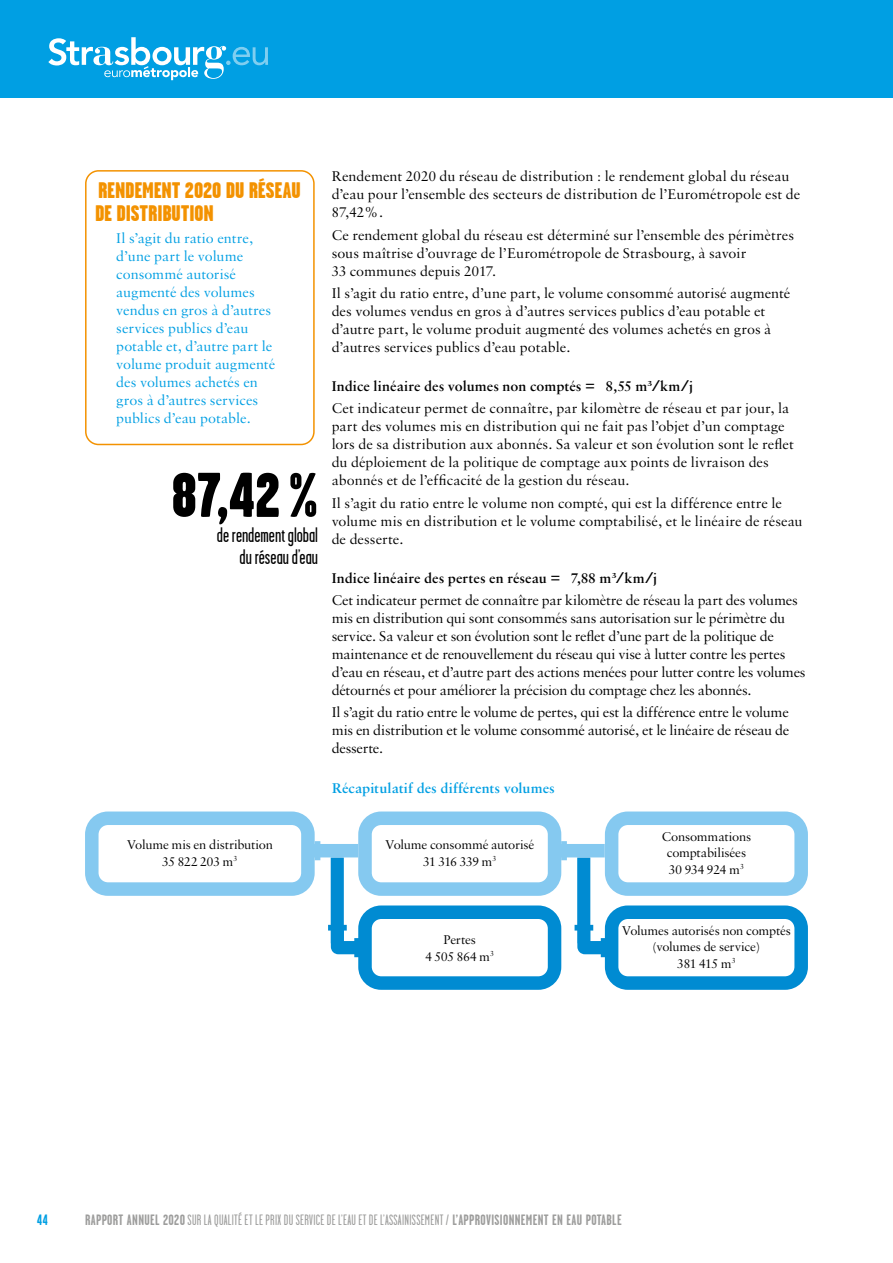
<style>
.page{position:relative;width:893px;height:1263px;background:#fff}
.page>*{position:absolute;margin:0;border:0;box-sizing:border-box;transform-origin:0 0}
.t1{font:900 63px "Garage Gothic";color:#000}
.t2{font:900 22.5px/22.5px "Garage Gothic";letter-spacing:-.005em;color:#f39200}
.t3{font:21px/22.5px "Garage Gothic";color:#000;text-align:right}
.t4{font:15px/18px "Sabon";letter-spacing:-.005em;color:#000}
.t5{font:15px/18px "Sabon";color:#009fe3}
.t6{font:15px "Garage Gothic";letter-spacing:.02em;color:#9d9d9c}
.t7{font:600 15px "Sabon";letter-spacing:.005em;color:#000}
.t8{font:600 15px "Sabon";letter-spacing:.005em;color:#009fe3}
.t9{font:700 15px "Garage Gothic";color:#009fe3}
.t10{font:13.5px/16.5px "Sabon";letter-spacing:-.015em;color:#000;text-align:center}
.s1{font-weight:700}
</style>
<div class="page">
<div style="left:0;top:0;width:893px;height:98px;background:#009fe3"></div>
<svg style="left:48px;top:37px;width:220px;height:43px"></svg>
<div style="left:605px;top:905px;width:203px;height:85px;border:14px solid #008bd2;border-radius:16px"></div>
<div style="left:358px;top:905px;width:203px;height:85px;border:14px solid #008bd2;border-radius:16px"></div>
<div style="left:85px;top:811px;width:230px;height:85px;border:14px solid #85c9f0;border-radius:16px"></div>
<div style="left:358px;top:811px;width:203px;height:85px;border:14px solid #85c9f0;border-radius:16px"></div>
<div style="left:605px;top:811px;width:203px;height:85px;border:14px solid #85c9f0;border-radius:16px"></div>
<svg style="left:328px;top:857px;width:32px;height:100px"></svg>
<svg style="left:575px;top:857px;width:31px;height:100px"></svg>
<div style="left:313px;top:844px;width:45px;height:13px;background:#85c9f0"></div>
<svg style="left:315px;top:841px;width:5px;height:19px"></svg>
<div style="left:560px;top:844px;width:45px;height:13px;background:#85c9f0"></div>
<svg style="left:561px;top:841px;width:6px;height:19px"></svg>
<div style="left:85px;top:170px;width:230px;height:275px;border:2px solid #f39200;border-radius:13px"></div>
<h2 class="t2" style="left:95px;top:179px;width:207px">RENDEMENT 2020 DU RÉSEAU<br>DE DISTRIBUTION</h2>
<p class="t5" style="left:116px;top:229px;width:160px">Il s’agit du ratio entre, d’une part le volume consommé autorisé augmenté des volumes vendus en gros à d’autres services publics d’eau potable et, d’autre part le volume produit augmenté des volumes achetés en gros à d’autres services publics d’eau potable.</p>
<h1 class="t1" style="left:171px;top:461px;width:148px">87,42 %</h1>
<h3 class="t3" style="left:217px;top:523px;width:103px">de rendement global du réseau d’eau</h3>
<p class="t4" style="left:332px;top:167px;width:470px">Rendement 2020 du réseau de distribution : le rendement global du réseau d’eau pour l’ensemble des secteurs de distribution de l’Eurométropole est de<br>87,42%.</p>
<p class="t4" style="left:332px;top:225px;width:464px">Ce rendement global du réseau est déterminé sur l’ensemble des périmètres sous maîtrise d’ouvrage de l’Eurométropole de Strasbourg, à savoir<br>33 communes depuis 2017.</p>
<p class="t4" style="left:332px;top:284px;width:460px">Il s’agit du ratio entre, d’une part, le volume consommé autorisé augmenté des volumes vendus en gros à d’autres services publics d’eau potable et d’autre part, le volume produit augmenté des volumes achetés en gros à d’autres services publics d’eau potable.</p>
<p class="t7" style="left:332px;top:377px;width:363px">Indice linéaire des volumes non comptés = 8,55 m³/km/j</p>
<p class="t4" style="left:332px;top:399px;width:464px">Cet indicateur permet de connaître, par kilomètre de réseau et par jour, la part des volumes mis en distribution qui ne fait pas l’objet d’un comptage lors de sa distribution aux abonnés. Sa valeur et son évolution sont le reflet du déploiement de la politique de comptage aux points de livraison des abonnés et de l’efficacité de la gestion du réseau.</p>
<p class="t4" style="left:332px;top:493px;width:472px">Il s’agit du ratio entre le volume non compté, qui est la différence entre le volume mis en distribution et le volume comptabilisé, et le linéaire de réseau de desserte.</p>
<p class="t7" style="left:332px;top:569px;width:327px">Indice linéaire des pertes en réseau = 7,88 m³/km/j</p>
<p class="t4" style="left:332px;top:591px;width:475px">Cet indicateur permet de connaître par kilomètre de réseau la part des volumes mis en distribution qui sont consommés sans autorisation sur le périmètre du service. Sa valeur et son évolution sont le reflet d’une part de la politique de maintenance et de renouvellement du réseau qui vise à lutter contre les pertes d’eau en réseau, et d’autre part des actions menées pour lutter contre les volumes détournés et pour améliorer la précision du comptage chez les abonnés.</p>
<p class="t4" style="left:332px;top:703px;width:459px;text-align:justify">Il s’agit du ratio entre le volume de pertes, qui est la différence entre le volume mis en distribution et le volume consommé autorisé, et le linéaire de réseau de desserte.</p>
<p class="t8" style="left:332px;top:779px;width:225px">Récapitulatif des différents volumes</p>
<p class="t10" style="left:127px;top:836px;width:148px">Volume mis en distribution<br>35 822 203 m<sup>3</sup></p>
<p class="t10" style="left:662px;top:828px;width:91px">Consommations comptabilisées<br>30 934 924 m<sup>3</sup></p>
<p class="t10" style="left:385px;top:836px;width:150px">Volume consommé autorisé<br>31 316 339 m<sup>3</sup></p>
<p class="t10" style="left:425px;top:931px;width:70px">Pertes<br>4 505 864 m<sup>3</sup></p>
<p class="t10" style="left:622px;top:922px;width:171px">Volumes autorisés non comptés (volumes de service)<br>381 415 m<sup>3</sup></p>
<p class="t9" style="left:37px;top:1212px;width:12px">44</p>
<p class="t6" style="left:85px;top:1212px;width:538px"><span class="s1">RAPPORT ANNUEL 2020</span> SUR LA QUALITÉ ET LE PRIX DU SERVICE DE L’EAU ET DE L’ASSAINISSEMENT / <span class="s1">L’APPROVISIONNEMENT EN EAU POTABLE</span></p>
</div>
